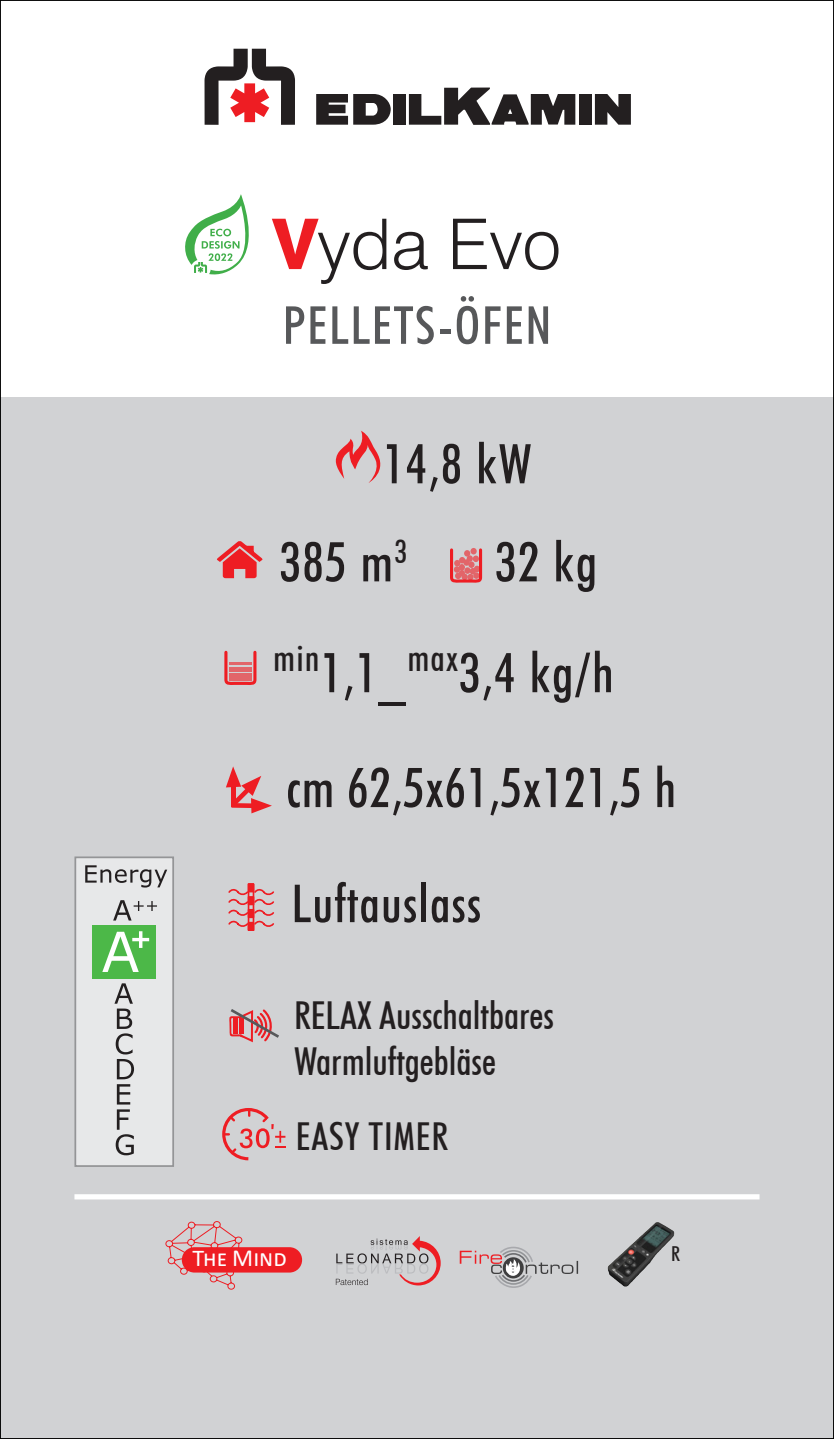
<style>
.page{position:relative;width:834px;height:1439px;background:#fff}
.page>*{position:absolute;margin:0;border:0;box-sizing:border-box;transform-origin:0 0}
.t1{font:300 70px "Swiss 721 BT";color:#231f20}
.t2{font:500 condensed 54.95px/98px "Futura BT";letter-spacing:.02em;color:#231f20}
.t3{font:500 condensed 52.5px "Futura BT";letter-spacing:.03em;color:#57585a}
.t4{font:500 condensed 52.5px "Futura BT";letter-spacing:.02em;color:#231f20}
.t5{font:500 condensed 38.5px/46.2px "Futura BT";color:#231f20}
.t6{font:500 condensed 38.5px "Futura BT";letter-spacing:.02em;color:#231f20}
.t7{font:24.5px "Calibri";color:#fff}
.t8{font:500 condensed 20.65px "Futura BT";color:#231f20}
.s1{font-weight:800;color:#ee1d23}
.s2{font-size:24.15px}
</style>
<div class="page">
<div style="left:0;top:45px;width:833px;height:1394px;background:#d1d2d4"></div>
<div style="left:0;top:0;width:833px;height:397px;background:#fff"></div>
<svg style="left:204px;top:49px;width:91px;height:76px"></svg>
<div style="left:579px;top:94px;width:12px;height:31px;background:#231f20"></div>
<div style="left:393px;top:94px;width:12px;height:31px;background:#231f20"></div>
<svg style="left:316px;top:94px;width:75px;height:31px"></svg>
<svg style="left:409px;top:88px;width:166px;height:37px"></svg>
<svg style="left:594px;top:94px;width:36px;height:31px"></svg>
<svg style="left:226px;top:766px;width:46px;height:47px"></svg>
<div style="left:231px;top:803px;width:21px;height:5px;background:#ee1d23"></div>
<svg style="left:335px;top:431px;width:46px;height:52px"></svg>
<svg style="left:450px;top:548px;width:33px;height:35px"></svg>
<svg style="left:217px;top:541px;width:45px;height:37px"></svg>
<svg style="left:224px;top:650px;width:33px;height:35px"></svg>
<div style="left:229px;top:673px;width:23px;height:7px;background:#e26569"></div>
<hr style="left:229px;top:667px;width:23px;height:4px;background:#e26569">
<hr style="left:229px;top:663px;width:23px;height:2px;background:#ee1d23">
<svg style="left:229px;top:1009px;width:50px;height:34px"></svg>
<div style="left:248px;top:883px;width:6px;height:9px;background:#ee1d23"></div>
<div style="left:248px;top:922px;width:6px;height:9px;background:#ee1d23"></div>
<svg style="left:228px;top:889px;width:46px;height:38px"></svg>
<svg style="left:74px;top:856px;width:100px;height:311px;background:#dfe1e1"></svg>
<svg style="left:85px;top:865px;width:82px;height:22px;background:#b6b6b7"></svg>
<svg style="left:113px;top:900px;width:44px;height:20px"></svg>
<div style="left:92px;top:925px;width:64px;height:53px;background:#4cb848"></div>
<svg style="left:102px;top:931px;width:47px;height:41px"></svg>
<svg style="left:114px;top:983px;width:20px;height:172px;background:#b1b1b2"></svg>
<div style="left:74px;top:1194px;width:685px;height:5px;background:#fff"></div>
<svg style="left:222px;top:1108px;width:63px;height:53px"></svg>
<img style="left:607px;top:1222px;width:68px;height:64px">
<svg style="left:165px;top:1221px;width:78px;height:69px"></svg>
<div style="left:182px;top:1247px;width:120px;height:25px;background:#ee1d23;border-radius:13px"></div>
<svg style="left:336px;top:1236px;width:104px;height:49px"></svg>
<svg style="left:459px;top:1246px;width:119px;height:42px"></svg>
<svg style="left:185px;top:194px;width:64px;height:81px"></svg>
<p class="t1" style="left:272px;top:202px;width:290px"><span class="s1">V</span>yda Evo</p>
<p class="t3" style="left:282px;top:293px;width:270px">PELLETS-ÖFEN</p>
<p class="t2" style="left:280px;top:414px;width:253px;text-indent:103px">14,8 kW<br>385 m<sup>3</sup></p>
<p class="t2" style="left:273px;top:506px;width:342px;line-height:111px;text-indent:222px">32 kg <sup>min</sup>1,1_<sup>max</sup>3,4 kg/h</p>
<p class="t2" style="left:286px;top:738px;width:391px">cm 62,5x61,5x121,5 h</p>
<p class="t4" style="left:291px;top:871px;width:191px">Luftauslass</p>
<p class="t5" style="left:294px;top:992px;width:261px">RELAX Ausschaltbares<br>Warmluftgebläse</p>
<p class="t6" style="left:296px;top:1112px;width:154px">EASY TIMER</p>
<p class="t7" style="left:192px;top:1240px;width:96px"><span class="s2">The</span> Mind</p>
<p class="t8" style="left:671px;top:1240px;width:10px">R</p>
</div>
